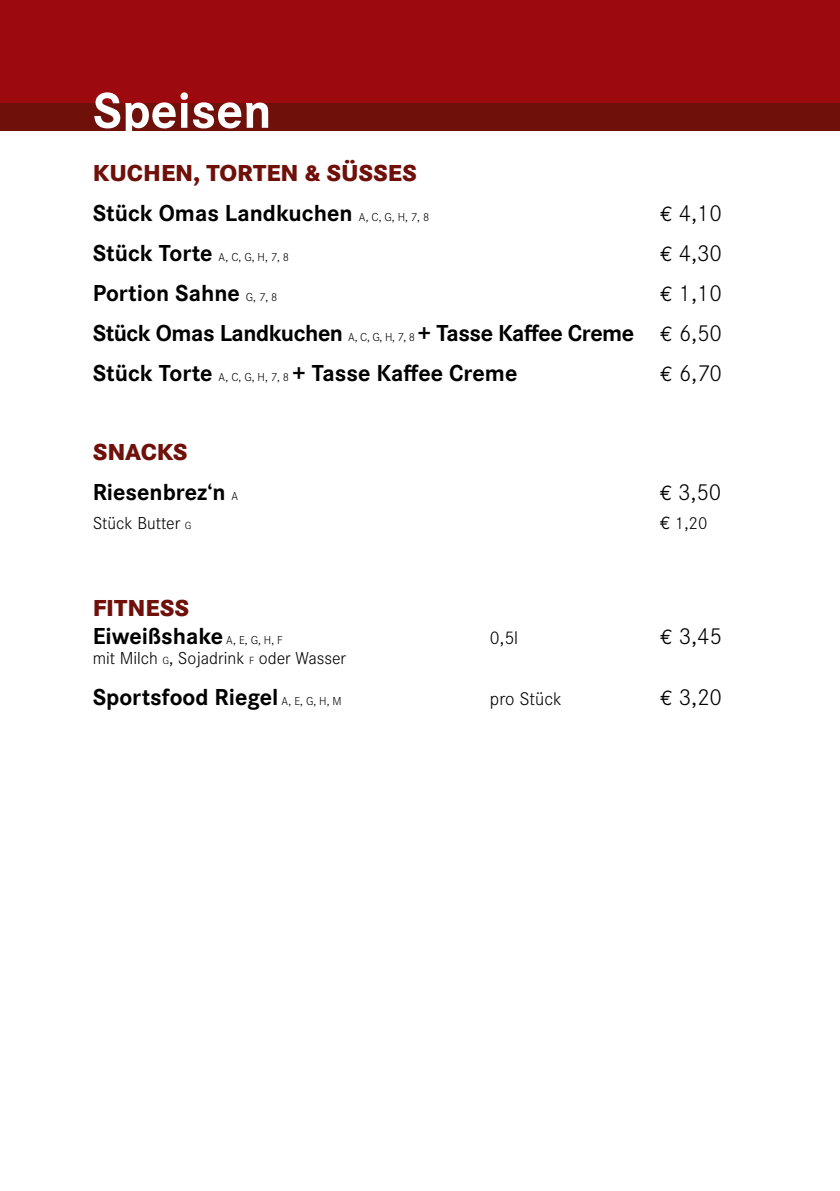
<style>
.page{position:relative;width:840px;height:1191px;background:#fff}
.page>*{position:absolute;margin:0;border:0;box-sizing:border-box;transform-origin:0 0}
.t1{font:700 52px "Corporate S Pro";color:#fff}
.t2{font:700 24px/40.2px "Corporate S Pro";color:#000}
.t3{font:800 24px/40.2px "Corporate S Pro";color:#6f110a}
.t4{font:300 24px "Corporate S Pro";color:#000}
.t5{font:300 19px "Corporate S Pro";color:#000}
.t6{font:300 18px "Corporate S Pro";color:#000}
.t7{font:300 12px "Corporate S Pro";color:#000}
.s1{font-weight:700;color:#000}
.s2{font-weight:300;font-size:12px;color:#000}
.s3{font-family:"Euro Mono Std";font-weight:400;font-size:21px}
.s4{font-weight:700;font-size:24px}
.s5{font-weight:300;font-size:12px}
.s6{font-weight:300}
.s7{font-weight:800;color:#6f110a}
.s8{font-size:10.8px}
.s9{font-family:"Euro Mono Std";font-weight:400}
</style>
<div class="page">
<div style="left:0;top:0;width:839px;height:110px;background:#9c0a0f"></div>
<div style="left:0;top:103px;width:839px;height:27px;background:#6f110a"></div>
<h1 class="t1" style="left:93px;top:70px;width:180px">Speisen</h1>
<p class="t3" style="left:93px;top:150px;width:338px">KUCHEN, TORTEN &amp; SÜSSES<br><span class="s1">Stück Omas Landkuchen</span> <span class="s2">A, C, G, H, 7, 8</span></p>
<p class="t4" style="left:660px;top:196px;width:63px"><span class="s3">€</span> 4,10</p>
<p class="t7" style="left:93px;top:248px;width:198px"><span class="s4">Stück Torte</span> A, C, G, H, 7, 8</p>
<p class="t4" style="left:660px;top:236px;width:63px"><span class="s3">€</span> 4,30</p>
<p class="t2" style="left:93px;top:271px;width:186px">Portion Sahne <span class="s5">G, 7, 8</span></p>
<p class="t2" style="left:93px;top:271px;width:630px;text-align:justify;text-indent:567px"><span class="s3">€</span> <span class="s6">1,10<br></span>Stück Omas Landkuchen <span class="s5">A, C, G, H, 7, 8</span> + Tasse Kaffee Creme <span class="s3">€</span> <span class="s6">6,50<br></span>Stück Torte <span class="s5">A, C, G, H, 7, 8</span> + Tasse Kaffee Creme</p>
<p class="t4" style="left:660px;top:356px;width:63px"><span class="s3">€</span> 6,70</p>
<p class="t2" style="left:93px;top:430px;width:147px"><span class="s7">SNACKS<br></span>Riesenbrez‘n <span class="s5">A</span></p>
<p class="t4" style="left:659px;top:475px;width:63px"><span class="s3">€</span> 3,50</p>
<p class="t6" style="left:93px;top:510px;width:100px">Stück Butter <span class="s8">G</span></p>
<p class="t6" style="left:659px;top:510px;width:49px"><span class="s9">€</span> 1,20</p>
<p class="t2" style="left:93px;top:591px;width:191px;line-height:28.8px"><span class="s7">FITNESS<br></span>Eiweißshake <span class="s5">A, E, G, H, F</span></p>
<p class="t5" style="left:489px;top:625px;width:30px">0,5l</p>
<p class="t4" style="left:660px;top:619px;width:63px"><span class="s3">€</span> 3,45</p>
<p class="t6" style="left:93px;top:646px;width:255px">mit Milch <span class="s8">G</span>, Sojadrink <span class="s8">F</span> oder Wasser</p>
<p class="t2" style="left:93px;top:674px;width:250px">Sportsfood Riegel <span class="s5">A, E, G, H, M</span></p>
<p class="t5" style="left:489px;top:685px;width:73px">pro Stück</p>
<p class="t4" style="left:660px;top:680px;width:63px"><span class="s3">€</span> 3,20</p>
</div>
